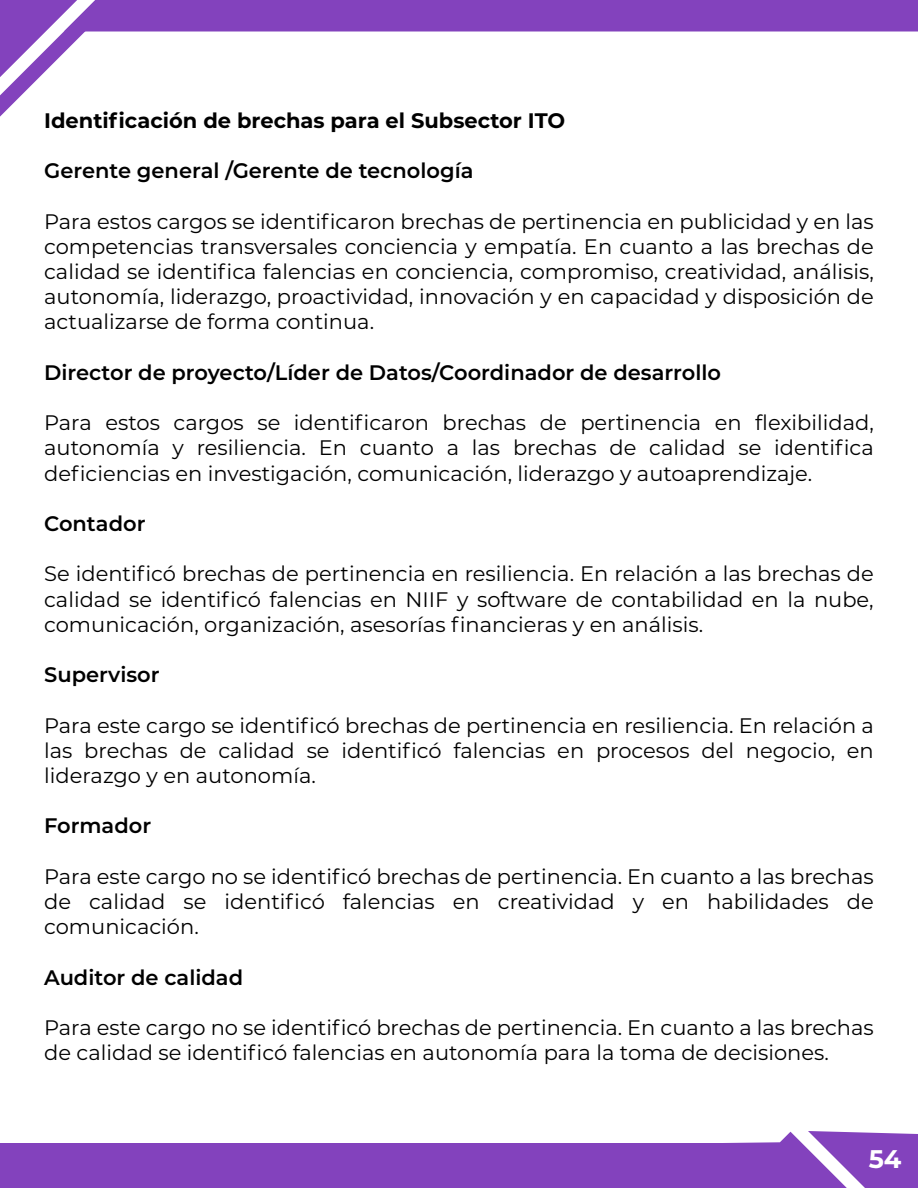
<style>
.page{position:relative;width:918px;height:1188px;background:#fff}
.page>*{position:absolute;margin:0;border:0;box-sizing:border-box;transform-origin:0 0}
.t1{font:700 25.5px "Montserrat";color:#fff}
.t2{font:21px/25.2px "Montserrat";color:#000;text-align:justify}
.t3{font:600 21px "Montserrat";color:#000}
.t4{font:700 21px "Montserrat";color:#000}
</style>
<div class="page">
<svg style="left:0;top:0;width:918px;height:117px"></svg>
<svg style="left:808px;top:1131px;width:110px;height:57px"></svg>
<svg style="left:727px;top:1132px;width:120px;height:56px;fill:#8342bd"></svg>
<div style="left:0;top:1143px;width:780px;height:45px;background:#8342bd"></div>
<p class="t4" style="left:44px;top:105px;width:523px">Identificación de brechas para el Subsector ITO</p>
<p class="t3" style="left:44px;top:156px;width:431px">Gerente general /Gerente de tecnología</p>
<p class="t2" style="left:44px;top:208px;width:831px">Para estos cargos se identificaron brechas de pertinencia en publicidad y en las competencias transversales conciencia y empatía. En cuanto a las brechas de calidad se identifica falencias en conciencia, compromiso, creatividad, análisis, autonomía, liderazgo, proactividad, innovación y en capacidad y disposición de actualizarse de forma continua.</p>
<p class="t3" style="left:44px;top:357px;width:678px">Director de proyecto/Líder de Datos/Coordinador de desarrollo</p>
<p class="t2" style="left:44px;top:409px;width:831px">Para estos cargos se identificaron brechas de pertinencia en flexibilidad, autonomía y resiliencia. En cuanto a las brechas de calidad se identifica deficiencias en investigación, comunicación, liderazgo y autoaprendizaje.</p>
<p class="t3" style="left:44px;top:509px;width:103px">Contador</p>
<p class="t2" style="left:44px;top:561px;width:831px">Se identificó brechas de pertinencia en resiliencia. En relación a las brechas de calidad se identificó falencias en NIIF y software de contabilidad en la nube, comunicación, organización, asesorías financieras y en análisis.</p>
<p class="t3" style="left:44px;top:660px;width:117px">Supervisor</p>
<p class="t2" style="left:44px;top:712px;width:831px">Para este cargo se identificó brechas de pertinencia en resiliencia. En relación a las brechas de calidad se identificó falencias en procesos del negocio, en liderazgo y en autonomía.</p>
<p class="t3" style="left:44px;top:811px;width:109px">Formador</p>
<p class="t2" style="left:44px;top:863px;width:831px">Para este cargo no se identificó brechas de pertinencia. En cuanto a las brechas de calidad se identificó falencias en creatividad y en habilidades de comunicación.</p>
<p class="t3" style="left:44px;top:962px;width:201px">Auditor de calidad</p>
<p class="t2" style="left:44px;top:1014px;width:831px">Para este cargo no se identificó brechas de pertinencia. En cuanto a las brechas de calidad se identificó falencias en autonomía para la toma de decisiones.</p>
<p class="t1" style="left:869px;top:1141px;width:34px">54</p>
</div>
